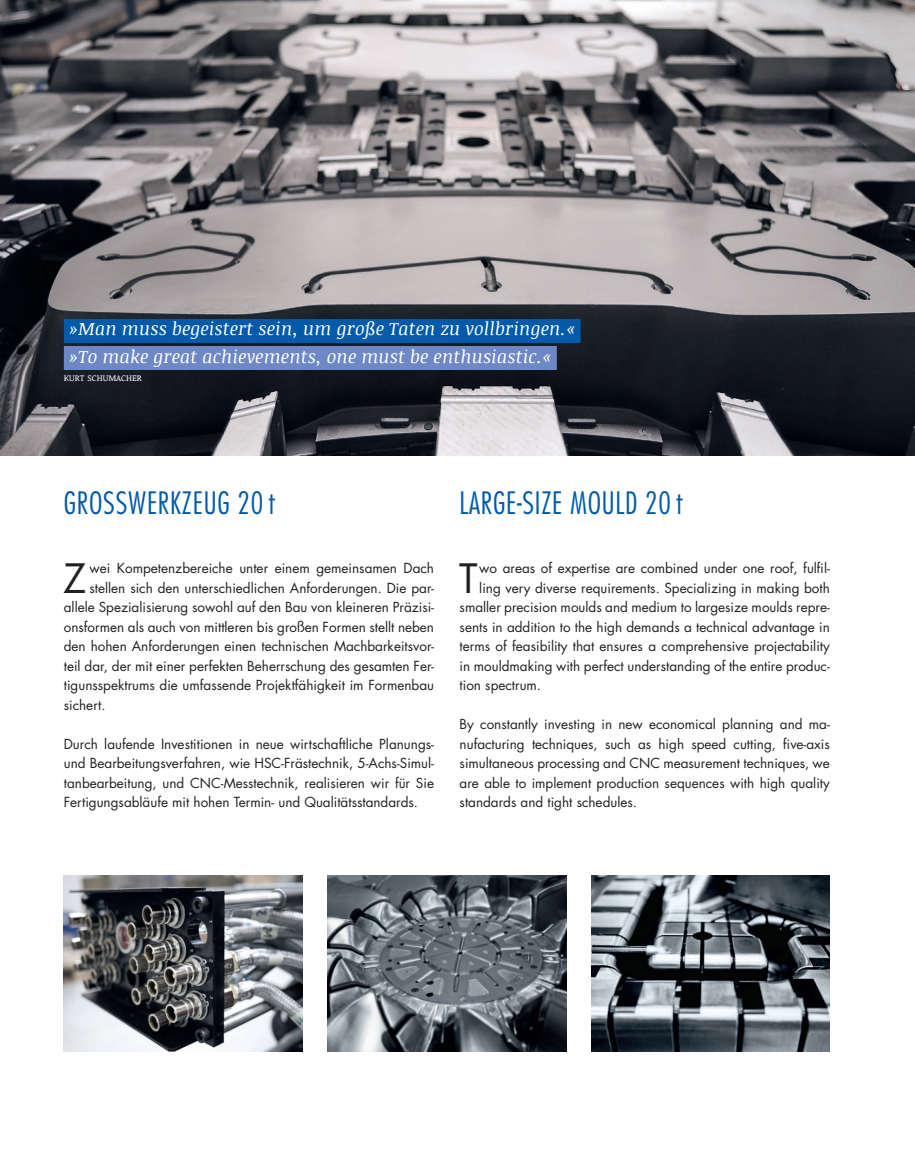
<style>
.page{position:relative;width:915px;height:1149px;background:#fff}
.page>*{position:absolute;margin:0;border:0;box-sizing:border-box;transform-origin:0 0}
.t1{font:39.3px "Futura Std";color:#231f20}
.t2{font:300 condensed 30px "Futura Std";letter-spacing:.025em;color:#015aaa}
.t3{font:italic 18px/27px "Noticia Text";letter-spacing:.01em;color:#fff}
.t4{font:13.5px/19.5px "Futura Std";color:#231f20;text-align:justify}
.t5{font:8.4px "Noticia Text";color:#fff}
</style>
<div class="page">
<img style="left:0;top:0;width:914px;height:456px">
<div style="left:64px;top:319px;width:516px;height:24px;background:#015aaa"></div>
<div style="left:64px;top:346px;width:492px;height:24px;background:#6d88c5"></div>
<img style="left:64px;top:875px;width:238px;height:175px">
<img style="left:591px;top:875px;width:238px;height:175px">
<img style="left:327px;top:875px;width:239px;height:175px">
<h3 class="t3" style="left:69px;top:315px;width:508px">»Man muss begeistert sein, um große Taten zu vollbringen.« »To make great achievements, one must be enthusiastic.«</h3>
<p class="t5" style="left:64px;top:371px;width:80px">KURT SCHUMACHER</p>
<h2 class="t2" style="left:64px;top:485px;width:212px">GROSSWERKZEUG 20 t</h2>
<h2 class="t2" style="left:459px;top:485px;width:224px">LARGE-SIZE MOULD 20 t</h2>
<h1 class="t1" style="left:63px;top:553px;width:25px">Z</h1>
<p class="t4" style="left:89px;top:558px;width:346px">wei Kompetenzbereiche unter einem gemeinsamen Dach</p>
<p class="t4" style="left:89px;top:577px;width:346px">stellen sich den unterschiedlichen Anforderungen. Die par-</p>
<p class="t4" style="left:64px;top:597px;width:371px">allele Spezialisierung sowohl auf den Bau von kleineren Präzisi-</p>
<p class="t4" style="left:64px;top:616px;width:371px">onsformen als auch von mittleren bis großen Formen stellt neben</p>
<p class="t4" style="left:64px;top:636px;width:371px">den hohen Anforderungen einen technischen Machbarkeitsvor-</p>
<p class="t4" style="left:64px;top:655px;width:371px">teil dar, der mit einer perfekten Beherrschung des gesamten Fer-</p>
<p class="t4" style="left:64px;top:675px;width:371px">tigunsspektrums die umfassende Projektfähigkeit im Formenbau</p>
<p class="t4" style="left:64px;top:694px;width:43px">sichert.</p>
<p class="t4" style="left:64px;top:733px;width:371px">Durch laufende Investitionen in neue wirtschaftliche Planungs&shy;und Bearbeitungsverfahren, wie HSC-Frästechnik, 5-Achs-Simul&shy;tanbearbeitung, und CNC-Messtechnik, realisieren wir für Sie Fertigungsabläufe mit hohen Termin- und Qualitätsstandards.</p>
<h1 class="t1" style="left:459px;top:553px;width:20px">T</h1>
<p class="t4" style="left:479px;top:558px;width:352px">wo areas of expertise are combined under one roof, fulfil-</p>
<p class="t4" style="left:479px;top:577px;width:352px">ling very diverse requirements. Specializing in making both</p>
<p class="t4" style="left:459px;top:597px;width:371px">smaller precision moulds and medium to largesize moulds repre-</p>
<p class="t4" style="left:459px;top:616px;width:371px">sents in addition to the high demands a technical advantage in</p>
<p class="t4" style="left:459px;top:636px;width:371px">terms of feasibility that ensures a comprehensive projectability</p>
<p class="t4" style="left:459px;top:655px;width:371px">in mouldmaking with perfect understanding of the entire produc-</p>
<p class="t4" style="left:459px;top:675px;width:83px">tion spectrum.</p>
<p class="t4" style="left:459px;top:714px;width:371px">By constantly investing in new economical planning and ma&shy;nufacturing techniques, such as high speed cutting, five-axis simultaneous processing and CNC measurement techniques, we are able to implement production sequences with high quality standards and tight schedules.</p>
</div>
